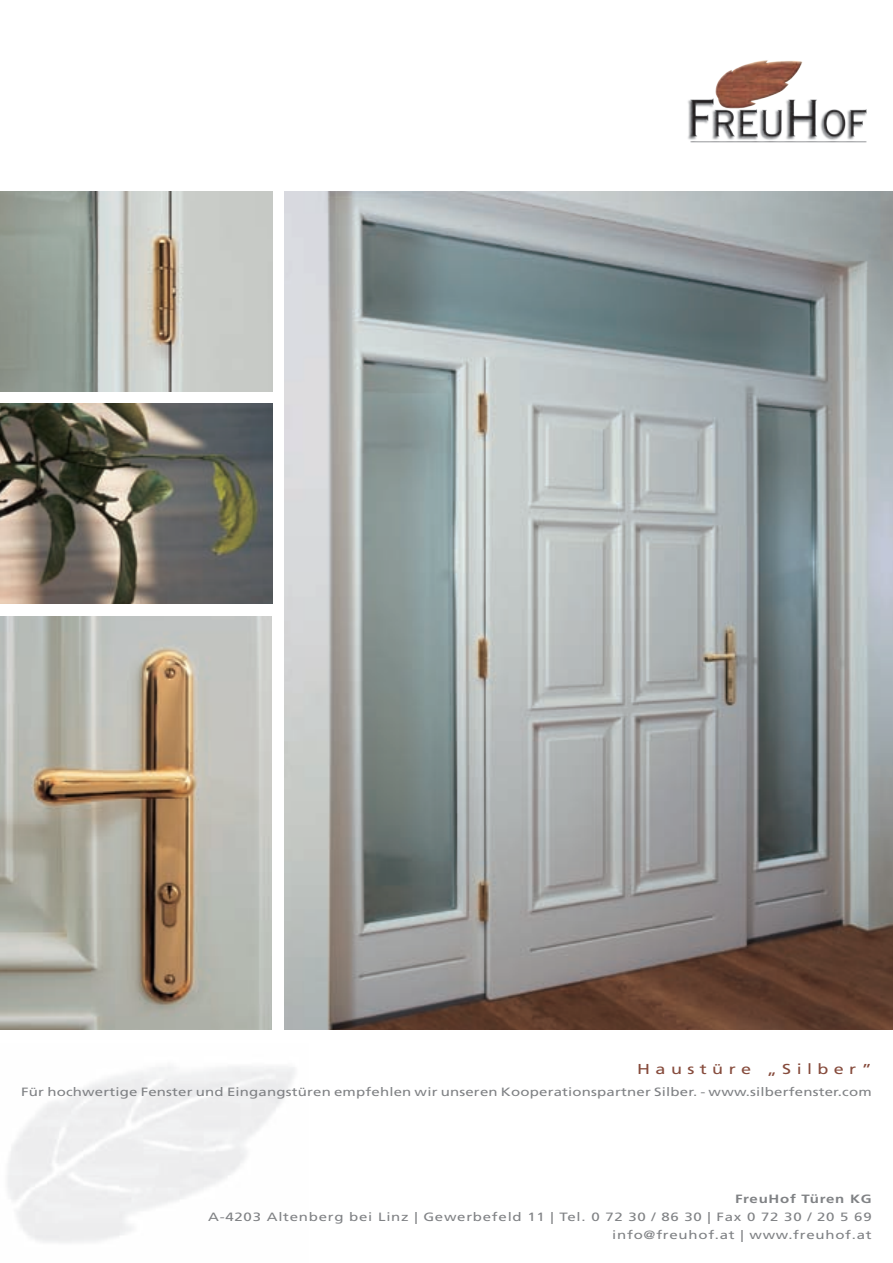
<style>
.page{position:relative;width:893px;height:1263px;background:#fff}
.page>*{position:absolute;margin:0;border:0;box-sizing:border-box;transform-origin:0 0}
.t1{font:14.4px "Frutiger LT Std";letter-spacing:.3em;color:#864b3c;scale:1.25 1}
.t2{font:12px "Frutiger LT Std";letter-spacing:.01em;color:#808285;scale:1.25 1}
.t3{font:12px/18px "Frutiger LT Std";letter-spacing:.05em;color:#808285;text-align:right;scale:1.25 1}
.t4{font:700 12px "Frutiger LT Std";letter-spacing:.05em;color:#808285;scale:1.25 1}
</style>
<div class="page">
<img style="left:0;top:191px;width:272px;height:200px">
<img style="left:285px;top:191px;width:608px;height:838px">
<img style="left:0;top:617px;width:272px;height:412px">
<img style="left:0;top:404px;width:272px;height:200px">
<img style="left:688px;top:60px;width:179px;height:83px">
<p class="t1" style="left:637px;top:1060px;width:189px">Haustüre „Silber”</p>
<p class="t2" style="left:21px;top:1084px;width:682px">Für hochwertige Fenster und Eingangstüren empfehlen wir unseren Kooperationspartner Silber. - www.silberfenster.com</p>
<p class="t4" style="left:735px;top:1191px;width:111px">FreuHof Türen KG</p>
<p class="t3" style="left:208px;top:1207px;width:532px">A-4203 Altenberg bei Linz | Gewerbefeld 11 | Tel. 0 72 30 / 86 30 | Fax 0 72 30 / 20 5 69 info@freuhof.at | www.freuhof.at</p>
</div>
